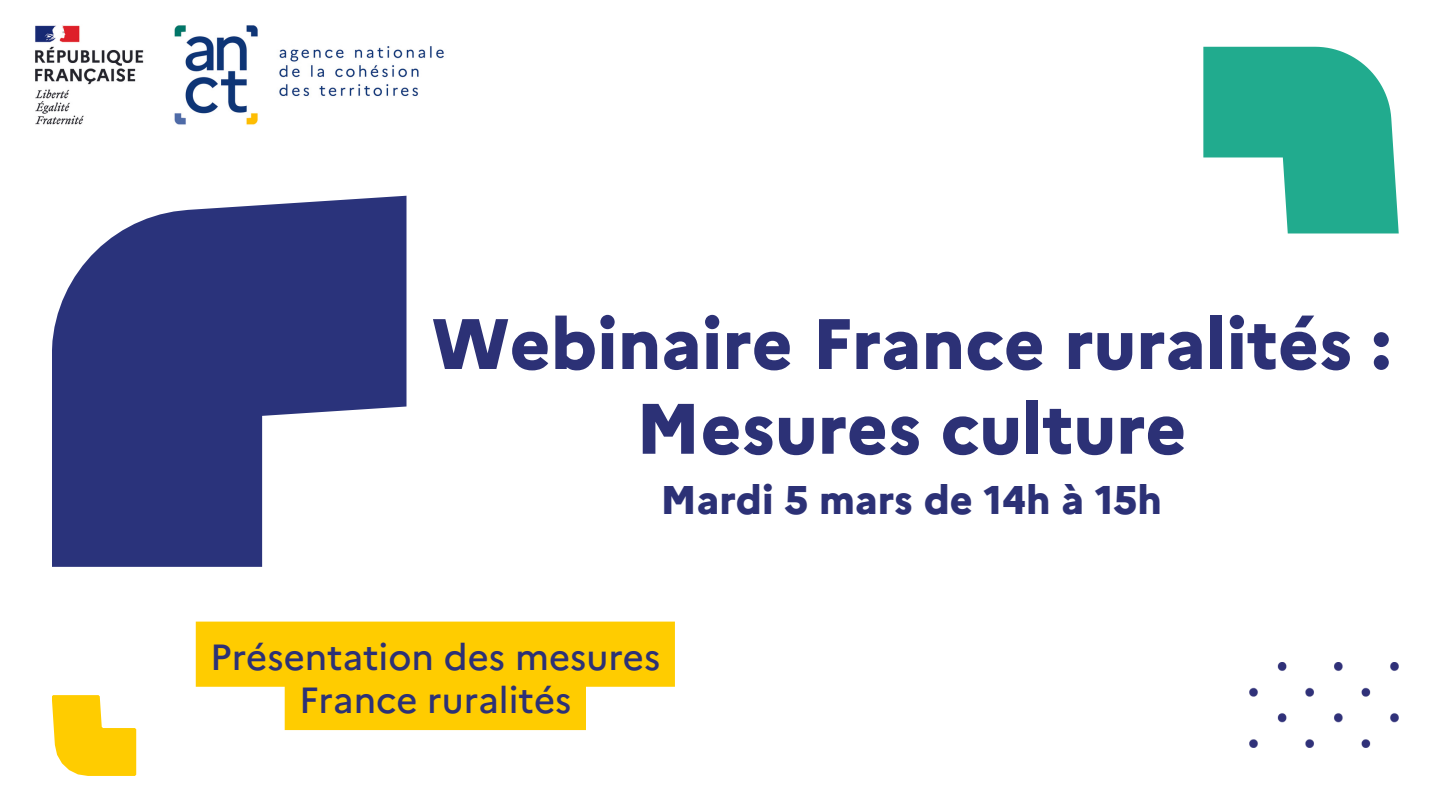
<style>
.page{position:relative;width:1440px;height:810px;background:#fff}
.page>*{position:absolute;margin:0;border:0;box-sizing:border-box;transform-origin:0 0}
.t1{font:800 71.2px/84.8px "Marianne";color:#2c3176;text-align:center}
.t2{font:800 40px "Marianne";color:#2c3176}
.t3{font:500 36.4px/43.3px "Marianne";color:#2c3176;text-align:center}
</style>
<div class="page">
<svg style="left:52px;top:196px;width:355px;height:371px;fill:#2a337b"></svg>
<svg style="left:1203px;top:47px;width:195px;height:186px"></svg>
<svg style="left:52px;top:695px;width:84px;height:81px"></svg>
<img style="left:35px;top:25px;width:409px;height:100px">
<img style="left:1250px;top:663px;width:148px;height:85px">
<svg style="left:196px;top:622px;width:479px;height:108px;background:#ffd325"></svg>
<h1 class="t1" style="left:432px;top:295px;width:961px">Webinaire France ruralités :<br>Mesures culture</h1>
<p class="t2" style="left:660px;top:469px;width:503px">Mardi 5 mars de 14h à 15h</p>
<p class="t3" style="left:210px;top:632px;width:452px">Présentation des mesures<br>France ruralités</p>
</div>
